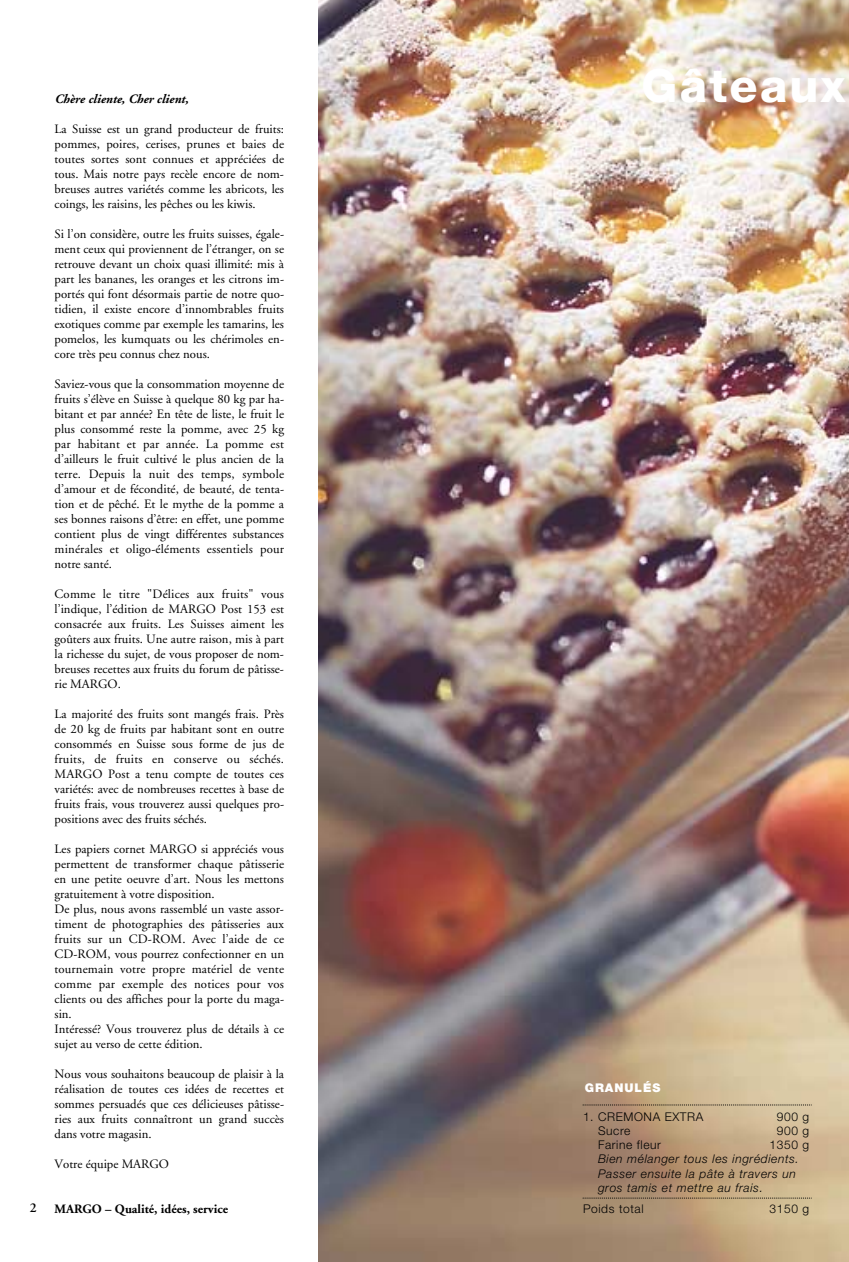
<style>
.page{position:relative;width:849px;height:1262px;background:#fff}
.page>*{position:absolute;margin:0;border:0;box-sizing:border-box;transform-origin:0 0}
.t1{font:800 46.05px "Helvetica Neue";letter-spacing:.05em;color:#fff}
.t2{font:600 13.5px "Adobe Garamond";color:#000}
.t3{font:12.75px/15px "Adobe Garamond";color:#000;text-align:justify}
.t4{font:700 12.75px "Adobe Garamond";color:#000}
.t5{font:italic 700 12.75px "Adobe Garamond";color:#000}
.t6{font:italic 300 12px/14.2px "Helvetica Neue";letter-spacing:.05em;color:#000}
.t7{font:300 12px "Helvetica Neue";letter-spacing:.05em;color:#000}
.t8{font:900 12px "Helvetica Neue";letter-spacing:.08em;color:#fff}
</style>
<div class="page">
<img style="left:319px;top:0;width:530px;height:1261px">
<svg style="left:583px;top:1197px;width:228px;height:1px"></svg>
<svg style="left:583px;top:1104px;width:228px;height:1px"></svg>
<p class="t2" style="left:30px;top:1202px;width:8px">2</p>
<p class="t5" style="left:55px;top:94px;width:135px">Chère cliente, Cher client,</p>
<p class="t3" style="left:55px;top:123px;width:231px">La Suisse est un grand producteur de fruits: pommes, poires, cerises, prunes et baies de toutes sortes sont connues et appréciées de tous. Mais notre pays recèle encore de nom&shy;breuses autres variétés comme les abricots, les coings, les raisins, les pêches ou les kiwis.</p>
<p class="t3" style="left:55px;top:228px;width:231px">Si l’on considère, outre les fruits suisses, égale&shy;ment ceux qui proviennent de l’étranger, on se retrouve devant un choix quasi illimité: mis à part les bananes, les oranges et les citrons im&shy;portés qui font désormais partie de notre quo&shy;tidien, il existe encore d’innombrables fruits exotiques comme par exemple les tamarins, les pomelos, les kumquats ou les chérimoles en&shy;core très peu connus chez nous.</p>
<p class="t3" style="left:55px;top:378px;width:231px">Saviez-vous que la consommation moyenne de fruits s’élève en Suisse à quelque 80 kg par ha&shy;bitant et par année? En tête de liste, le fruit le plus consommé reste la pomme, avec 25 kg par habitant et par année. La pomme est d’ailleurs le fruit cultivé le plus ancien de la terre. Depuis la nuit des temps, symbole d’amour et de fécondité, de beauté, de tenta&shy;tion et de pêché. Et le mythe de la pomme a ses bonnes raisons d’être: en effet, une pomme contient plus de vingt différentes substances minérales et oligo-éléments essentiels pour notre santé.</p>
<p class="t3" style="left:55px;top:588px;width:231px">Comme le titre "Délices aux fruits" vous l’indique, l’édition de MARGO Post 153 est consacrée aux fruits. Les Suisses aiment les goûters aux fruits. Une autre raison, mis à part la richesse du sujet, de vous proposer de nom&shy;breuses recettes aux fruits du forum de pâtisse&shy;rie MARGO.</p>
<p class="t3" style="left:55px;top:708px;width:231px">La majorité des fruits sont mangés frais. Près de 20 kg de fruits par habitant sont en outre consommés en Suisse sous forme de jus de fruits, de fruits en conserve ou séchés.<br>MARGO Post a tenu compte de toutes ces variétés: avec de nombreuses recettes à base de fruits frais, vous trouverez aussi quelques pro&shy;positions avec des fruits séchés.</p>
<p class="t3" style="left:55px;top:843px;width:231px;text-align:left">Les papiers cornet MARGO si appréciés vous permettent de transformer chaque pâtisserie en une petite oeuvre d’art. Nous les mettons gratuitement à votre disposition.<br>De plus, nous avons rassemblé un vaste assor&shy;timent de photographies des pâtisseries aux fruits sur un CD-ROM. Avec l’aide de ce CD-ROM, vous pourrez confectionner en un tournemain votre propre matériel de vente comme par exemple des notices pour vos clients ou des affiches pour la porte du maga&shy;sin.<br>Intéressé? Vous trouverez plus de détails à ce sujet au verso de cette édition.</p>
<p class="t3" style="left:55px;top:1068px;width:231px">Nous vous souhaitons beaucoup de plaisir à la réalisation de toutes ces idées de recettes et sommes persuadés que ces délicieuses pâtisse&shy;ries aux fruits connaîtront un grand succès dans votre magasin.</p>
<p class="t3" style="left:55px;top:1158px;width:116px">Votre équipe MARGO</p>
<p class="t4" style="left:55px;top:1204px;width:175px">MARGO – Qualité, idées, service</p>
<h1 class="t1" style="left:642px;top:69px;width:206px">Gâteaux</h1>
<p class="t8" style="left:585px;top:1083px;width:77px">GRANULÉS</p>
<p class="t7" style="left:583px;top:1112px;width:122px">1. CREMONA EXTRA</p>
<p class="t7" style="left:777px;top:1112px;width:34px">900 g</p>
<p class="t7" style="left:598px;top:1126px;width:34px">Sucre</p>
<p class="t7" style="left:777px;top:1126px;width:34px">900 g</p>
<p class="t7" style="left:598px;top:1140px;width:65px">Farine fleur</p>
<p class="t7" style="left:770px;top:1140px;width:41px">1350 g</p>
<p class="t6" style="left:598px;top:1153px;width:202px">Bien mélanger tous les ingrédients.<br>Passer ensuite la pâte à travers un gros tamis et mettre au frais.</p>
<p class="t7" style="left:583px;top:1204px;width:62px">Poids total</p>
<p class="t7" style="left:770px;top:1204px;width:41px">3150 g</p>
</div>
